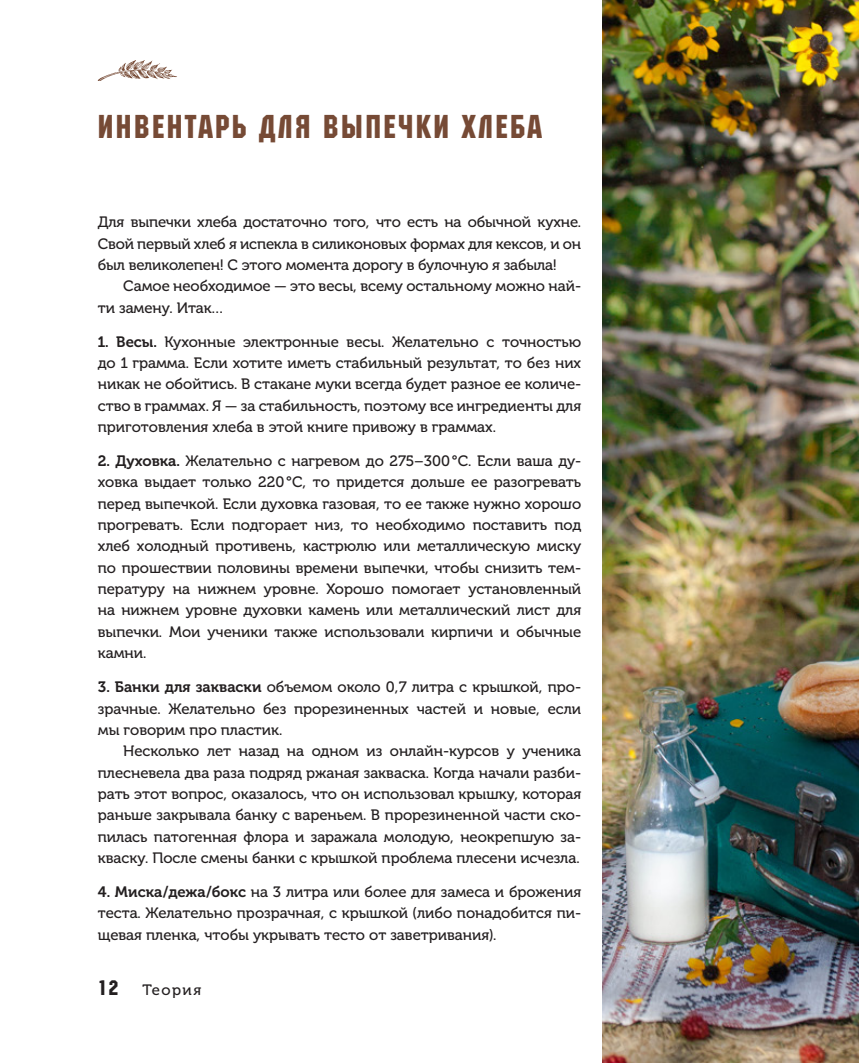
<style>
.page{position:relative;width:859px;height:1063px;background:#fff}
.page>*{position:absolute;margin:0;border:0;box-sizing:border-box;transform-origin:0 0}
.z1{font:33px "Machine ITC";letter-spacing:.075em;color:#764a35}
.text_otst{font:15px/21.3px "Museo Cyrl 500";color:#231f20;text-align:justify}
.text_abz{font:15px/21.3px "Museo Cyrl 500";color:#231f20}
.text{font:15px/21.3px "Museo Cyrl 500";letter-spacing:-.01em;color:#231f20}
.s1{font-family:"Museo Cyrl 700"}
.s2{font-family:"Machine ITC";font-size:21px}
</style>
<div class="page">
<img style="left:602px;top:0;width:257px;height:1063px">
<svg style="left:98px;top:60px;width:79px;height:20px"></svg>
<p class="z1" style="left:98px;top:107px;width:445px">Инвентарь для выпечки хлеба</p>
<p class="text" style="left:98px;top:212px;width:485px">Для выпечки хлеба достаточно того, что есть на обычной кухне.<br>Свой первый хлеб я испекла в силиконовых формах для кексов, и он был великолепен! С этого момента дорогу в булочную я забыла!</p>
<p class="text_abz" style="left:98px;top:276px;width:485px;text-indent:26px">Самое необходимое — это весы, всему остальному можно най&shy;ти замену. Итак…</p>
<p class="text_otst" style="left:98px;top:331px;width:485px"><span class="s1">1. Весы.</span> Кухонные электронные весы. Желательно с точностью до 1 грамма. Если хотите иметь стабильный результат, то без них никак не обойтись. В стакане муки всегда будет разное ее количе&shy;ство в граммах. Я — за стабильность, поэтому все ингредиенты для приготовления хлеба в этой книге привожу в граммах.</p>
<p class="text_otst" style="left:98px;top:451px;width:485px"><span class="s1">2. Духовка.</span> Желательно с нагревом до 275–300°С. Если ваша ду&shy;ховка выдает только 220°С, то придется дольше ее разогревать перед выпечкой. Если духовка газовая, то ее также нужно хорошо прогревать. Если подгорает низ, то необходимо поставить под хлеб холодный противень, кастрюлю или металлическую миску по прошествии половины времени выпечки, чтобы снизить тем&shy;пературу на нижнем уровне. Хорошо помогает установленный на нижнем уровне духовки камень или металлический лист для выпечки. Мои ученики также использовали кирпичи и обычные камни.</p>
<p class="text_otst" style="left:98px;top:677px;width:485px"><span class="s1">3. Банки для закваски</span> объемом около 0,7 литра с крышкой, про&shy;зрачные. Желательно без прорезиненных частей и новые, если мы говорим про пластик.</p>
<p class="text_abz" style="left:98px;top:741px;width:485px;text-align:justify;text-indent:26px">Несколько лет назад на одном из онлайн-курсов у ученика плесневела два раза подряд ржаная закваска. Когда начали разби&shy;рать этот вопрос, оказалось, что он использовал крышку, которая раньше закрывала банку с вареньем. В прорезиненной части ско&shy;пилась патогенная флора и заражала молодую, неокрепшую за&shy;кваску. После смены банки с крышкой проблема плесени исчезла.</p>
<p class="text_otst" style="left:98px;top:881px;width:485px"><span class="s1">4. Миска/дежа/бокс</span> на 3 литра или более для замеса и брожения теста. Желательно прозрачная, с крышкой (либо понадобится пи&shy;щевая пленка, чтобы укрывать тесто от заветривания).</p>
<p class="text_otst" style="left:98px;top:980px;width:105px"><span class="s2">12</span> Теория</p>
</div>
